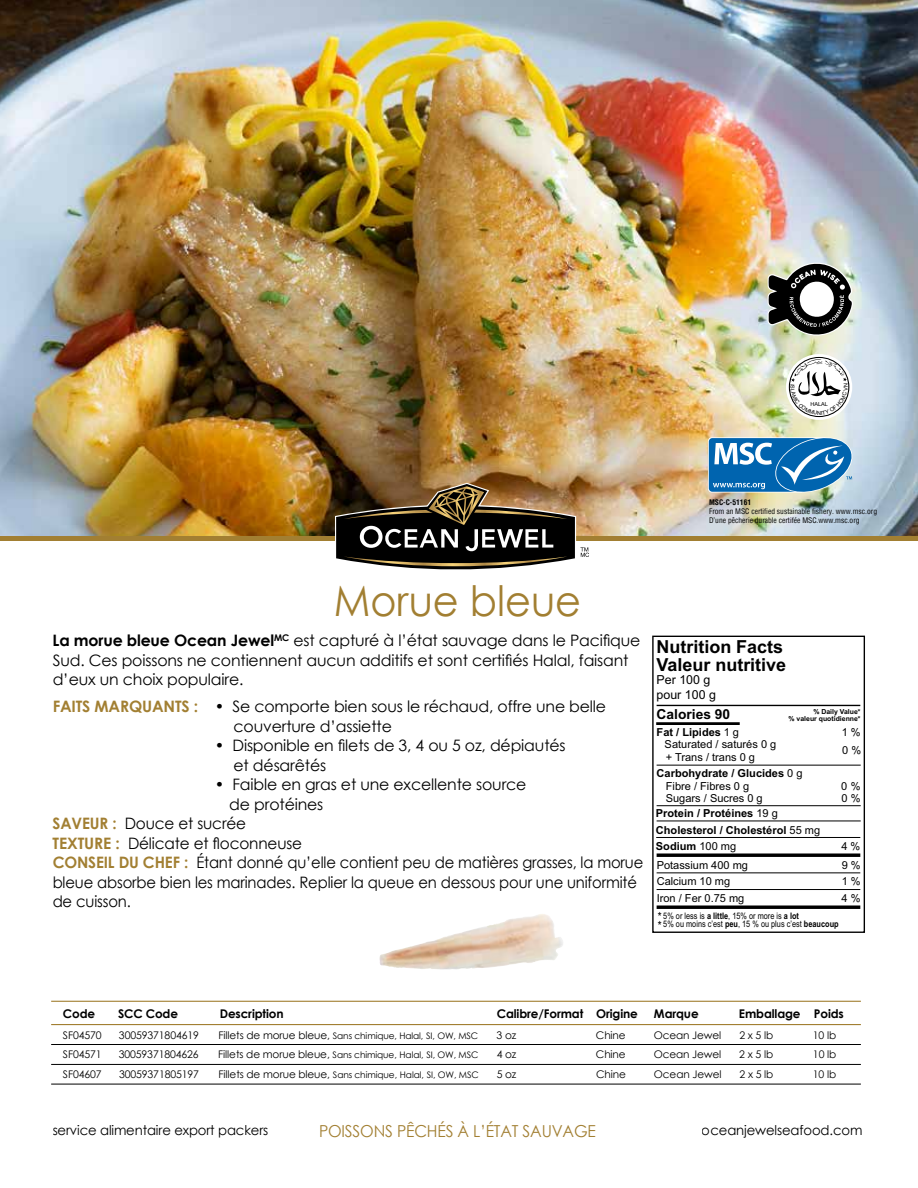
<style>
.page{position:relative;width:918px;height:1188px;background:#fff}
.page>*{position:absolute;margin:0;border:0;box-sizing:border-box;transform-origin:0 0}
.t1{font:42px "Century Gothic";color:#a27f32;scale:.95 1}
.t2{font:700 18px/18px "Arial";color:#000}
.t3{font:16.5px "Century Gothic";letter-spacing:-.01em;color:#a27f32;scale:.95 1}
.t4{font:15.75px/19.5px "Century Gothic";letter-spacing:-.01em;color:#000}
.t5{font:15.75px "Century Gothic";letter-spacing:-.01em;color:#000;scale:.94 1}
.t6{font:700 13.8px "Arial";color:#000}
.t7{font:13.5px "Century Gothic";letter-spacing:-.01em;color:#000}
.t8{font:12.45px/14.9px "Arial";color:#000}
.t9{font:700 12px "Century Gothic";letter-spacing:-.01em;color:#000}
.t10{font:700 11.1px/16.5px "Arial";color:#000}
.t11{font:11.1px/12.5px "Arial";color:#000}
.t12{font:10.5px "Century Gothic";letter-spacing:-.01em;color:#000}
.t13{font:9px "Century Gothic";letter-spacing:-.01em;color:#000}
.t14{font:9px/8.2px "Arial Narrow";color:#000}
.t15{font:condensed 7.5px/9px "Helvetica";color:#000}
.t16{font:700 condensed 7.5px "Helvetica";color:#000}
.t17{font:700 6.9px/6.9px "Arial";color:#000;text-align:right}
.t18{font:5.55px "Arial";color:#000}
.s1{font-weight:700}
.s2{font-weight:700;color:#a27f32}
.s3{font-weight:400}
.s4{font-size:12.45px}
.s5{font-size:10.5px}
</style>
<div class="page">
<img style="left:0;top:0;width:918px;height:536px">
<svg style="left:786px;top:354px;width:66px;height:66px"></svg>
<svg style="left:766px;top:260px;width:88px;height:81px"></svg>
<svg style="left:708px;top:437px;width:144px;height:56px;background:#438cc1"></svg>
<hr style="left:51px;top:1024px;width:810px;height:1px;background:#a27f32">
<hr style="left:51px;top:1044px;width:810px;height:1px;background:#000">
<hr style="left:51px;top:1084px;width:810px;height:1px;background:#000">
<hr style="left:51px;top:1064px;width:810px;height:1px;background:#000">
<hr style="left:51px;top:1001px;width:810px;height:1px;background:#a27f32">
<div style="left:0;top:536px;width:918px;height:5px;background:#a27f32"></div>
<svg style="left:334px;top:482px;width:255px;height:88px;background:#544737"></svg>
<div style="left:652px;top:636px;width:213px;height:297px;border:1px solid #000"></div>
<hr style="left:656px;top:722px;width:84px;height:3px;background:#000">
<svg style="left:657px;top:853px;width:203px;height:4px"></svg>
<svg style="left:657px;top:905px;width:203px;height:4px"></svg>
<hr style="left:657px;top:705px;width:203px;height:1px;background:#000">
<hr style="left:657px;top:765px;width:204px;height:1px;background:#000">
<hr style="left:657px;top:805px;width:204px;height:1px;background:#000">
<hr style="left:657px;top:821px;width:204px;height:1px;background:#000">
<hr style="left:657px;top:873px;width:203px;height:1px;background:#000">
<hr style="left:657px;top:889px;width:203px;height:1px;background:#000">
<hr style="left:656px;top:837px;width:204px;height:1px;background:#000">
<img style="left:379px;top:914px;width:184px;height:56px">
<svg style="left:789px;top:357px;width:60px;height:60px"></svg>
<p class="t18" style="left:810px;top:400px;width:19px">HALAL</p>
<p class="t16" style="left:709px;top:497px;width:44px">MSC-C-51161</p>
<p class="t15" style="left:709px;top:507px;width:170px">From an MSC certified sustainable fishery. www.msc.org<br>D’une pêcherie durable certifée MSC.www.msc.org</p>
<h1 class="t1" style="left:334px;top:572px;width:262px">Morue bleue</h1>
<p class="t4" style="left:53px;top:631px;width:589px"><span class="s1">La morue bleue Ocean Jewel</span><sup>MC</sup> est capturé à l’état sauvage dans le Pacifique<br>Sud. Ces poissons ne contiennent aucun additifs et sont certifiés Halal, faisant d’eux un choix populaire.</p>
<p class="t4" style="left:234px;top:697px;width:374px;text-indent:-181px"><span class="s2">FAITS MARQUANTS :</span> • Se comporte bien sous le réchaud, offre une belle couverture d’assiette</p>
<p class="t4" style="left:234px;top:736px;width:334px;text-indent:-19px">• Disponible en filets de 3, 4 ou 5 oz, dépiautés et désarêtés</p>
<p class="t4" style="left:215px;top:775px;width:313px">• Faible en gras et une excellente source</p>
<p class="t4" style="left:229px;top:794px;width:96px">de protéines</p>
<p class="t4" style="left:53px;top:814px;width:195px"><span class="s2">SAVEUR :</span> Douce et sucrée</p>
<p class="t4" style="left:53px;top:833px;width:251px"><span class="s2">TEXTURE :</span> Délicate et floconneuse</p>
<p class="t5" style="left:53px;top:852px;width:630px"><span class="s2">CONSEIL DU CHEF :</span> Étant donné qu’elle contient peu de matières grasses, la morue</p>
<p class="t5" style="left:53px;top:871px;width:623px">bleue absorbe bien les marinades. Replier la queue en dessous pour une uniformité</p>
<p class="t5" style="left:53px;top:891px;width:85px">de cuisson.</p>
<p class="t2" style="left:657px;top:638px;width:131px">Nutrition Facts<br>Valeur nutritive</p>
<p class="t8" style="left:657px;top:672px;width:61px">Per 100 g pour 100 g</p>
<p class="t6" style="left:657px;top:705px;width:75px">Calories 90</p>
<p class="t10" style="left:657px;top:724px;width:84px">Fat / Lipides <span class="s3">1 g</span></p>
<p class="t11" style="left:842px;top:725px;width:21px">1 %</p>
<p class="t11" style="left:665px;top:738px;width:113px">Saturated / saturés 0 g + Trans / trans 0 g</p>
<p class="t10" style="left:666px;top:767px;width:138px;line-height:12.5px;text-indent:-9px">Carbohydrate / Glucides <span class="s3">0 g<br>Fibre / Fibres 0 g</span></p>
<p class="t17" style="left:789px;top:709px;width:74px">% Daily Value*<br>% valeur quotidienne*</p>
<p class="t11" style="left:842px;top:744px;width:21px">0 %</p>
<p class="t11" style="left:841px;top:779px;width:21px">0 %</p>
<p class="t11" style="left:666px;top:792px;width:98px">Sugars / Sucres 0 g</p>
<p class="t11" style="left:842px;top:792px;width:21px">0 %</p>
<p class="t10" style="left:656px;top:805px;width:166px">Protein / Protéines <span class="s3">19 g<br></span>Cholesterol / Cholestérol <span class="s3">55 mg<br></span>Sodium <span class="s3">100 mg</span></p>
<p class="t11" style="left:841px;top:840px;width:20px">4 %</p>
<p class="t11" style="left:657px;top:858px;width:93px">Potassium 400 mg</p>
<p class="t11" style="left:842px;top:858px;width:21px">9 %</p>
<p class="t11" style="left:657px;top:875px;width:75px">Calcium 10 mg</p>
<p class="t11" style="left:842px;top:875px;width:21px">1 %</p>
<p class="t11" style="left:657px;top:892px;width:89px">Iron / Fer 0.75 mg</p>
<p class="t11" style="left:841px;top:892px;width:21px">4 %</p>
<p class="t14" style="left:658px;top:911px;width:182px"><span class="s4">*</span> 5% or less is <span class="s1">a little</span>, 15% or more is <span class="s1">a lot<br></span><span class="s4">*</span> 5% ou moins c’est <span class="s1">peu</span>, 15 % ou plus c’est <span class="s1">beaucoup</span></p>
<p class="t9" style="left:63px;top:1004px;width:34px">Code</p>
<p class="t9" style="left:118px;top:1004px;width:62px">SCC Code</p>
<p class="t9" style="left:220px;top:1004px;width:65px">Description</p>
<p class="t9" style="left:497px;top:1004px;width:143px">Calibre/Format Origine</p>
<p class="t9" style="left:654px;top:1004px;width:46px">Marque</p>
<p class="t9" style="left:739px;top:1004px;width:106px">Emballage Poids</p>
<p class="t12" style="left:63px;top:1028px;width:40px">SF04570</p>
<p class="t12" style="left:119px;top:1028px;width:82px">30059371804619</p>
<p class="t13" style="left:219px;top:1029px;width:261px"><span class="s5">Fillets de morue bleue,</span> Sans chimique, Halal, SI, OW, MSC</p>
<p class="t12" style="left:496px;top:1028px;width:21px">3 oz</p>
<p class="t12" style="left:596px;top:1028px;width:31px">Chine</p>
<p class="t12" style="left:654px;top:1028px;width:69px">Ocean Jewel</p>
<p class="t12" style="left:739px;top:1028px;width:35px">2 x 5 lb</p>
<p class="t12" style="left:813px;top:1028px;width:25px">10 lb</p>
<p class="t12" style="left:63px;top:1047px;width:40px">SF04571</p>
<p class="t12" style="left:119px;top:1047px;width:82px">30059371804626</p>
<p class="t13" style="left:218px;top:1049px;width:262px"><span class="s5">Fillets de morue bleue,</span> Sans chimique, Halal, SI, OW, MSC</p>
<p class="t12" style="left:497px;top:1047px;width:21px">4 oz</p>
<p class="t12" style="left:596px;top:1047px;width:31px">Chine</p>
<p class="t12" style="left:654px;top:1047px;width:69px">Ocean Jewel</p>
<p class="t12" style="left:739px;top:1047px;width:35px">2 x 5 lb</p>
<p class="t12" style="left:813px;top:1047px;width:25px">10 lb</p>
<p class="t12" style="left:63px;top:1067px;width:40px">SF04607</p>
<p class="t12" style="left:119px;top:1067px;width:82px">30059371805197</p>
<p class="t13" style="left:219px;top:1068px;width:262px"><span class="s5">Fillets de morue bleue,</span> Sans chimique, Halal, SI, OW, MSC</p>
<p class="t12" style="left:497px;top:1067px;width:21px">5 oz</p>
<p class="t12" style="left:596px;top:1067px;width:31px">Chine</p>
<p class="t12" style="left:654px;top:1067px;width:69px">Ocean Jewel</p>
<p class="t12" style="left:740px;top:1067px;width:35px">2 x 5 lb</p>
<p class="t12" style="left:813px;top:1067px;width:25px">10 lb</p>
<p class="t7" style="left:53px;top:1121px;width:217px">service alimentaire export packers</p>
<p class="t3" style="left:319px;top:1119px;width:293px">POISSONS PÊCHÉS À L’ÉTAT SAUVAGE</p>
<p class="t7" style="left:702px;top:1121px;width:162px">oceanjewelseafood.com</p>
</div>
